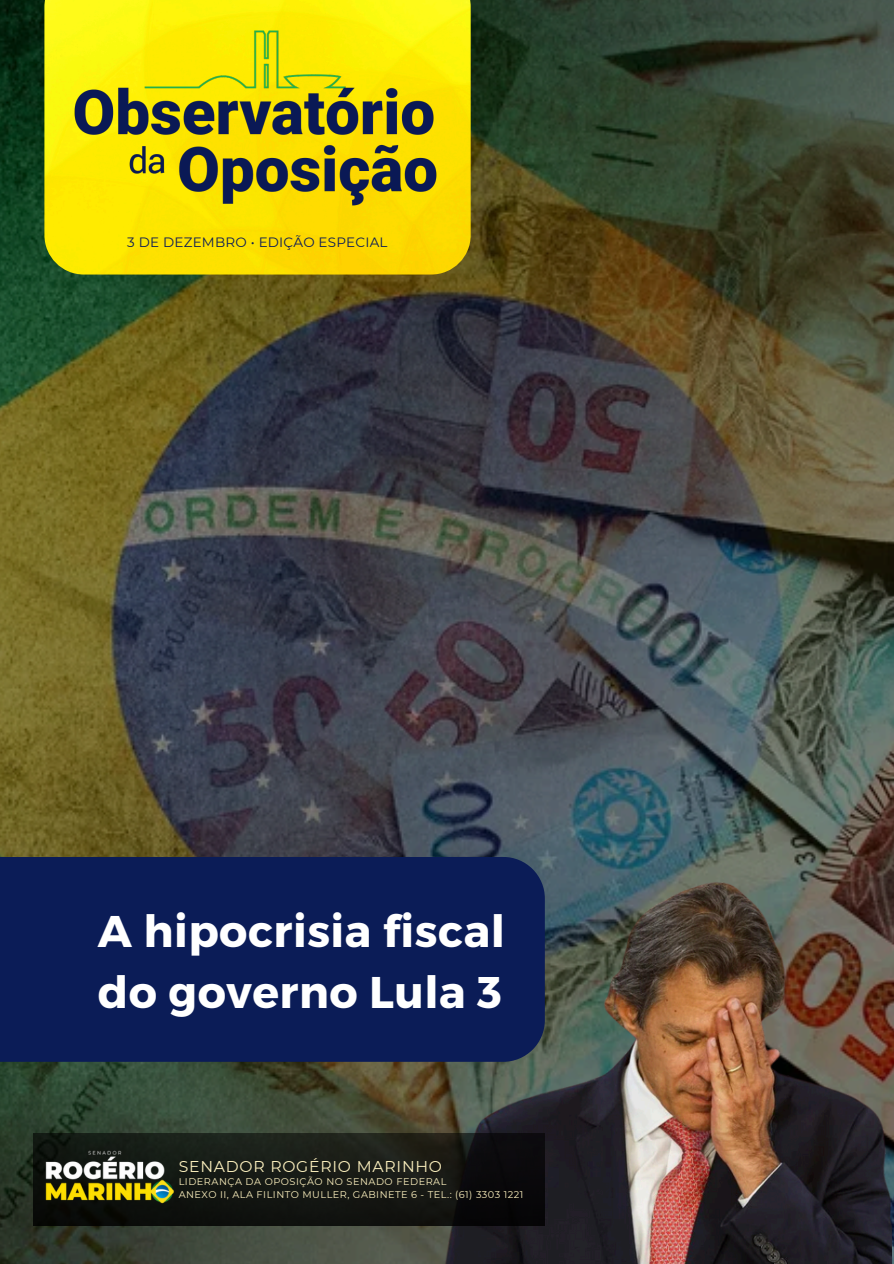
<style>
.page{position:relative;width:894px;height:1264px;background:#fff}
.page>*{position:absolute;margin:0;border:0;box-sizing:border-box;transform-origin:0 0}
.t1{font:700 44.4px/60.8px "Montserrat";letter-spacing:.01em;color:#fff}
.t2{font:15.6px "Montserrat";letter-spacing:.05em;color:#fcf0be}
.t3{font:13.5px "Montserrat";letter-spacing:.015em;color:#0b1c57}
.t4{font:9.75px "Montserrat";letter-spacing:.05em;color:#fcf0be}
</style>
<div class="page">
<img style="left:0;top:0;width:893px;height:1263px">
<img style="left:44px;top:0;width:426px;height:274px">
<img style="left:68px;top:23px;width:376px;height:189px">
<img style="left:111px;top:833px;width:780px;height:430px">
<img style="left:33px;top:1133px;width:511px;height:92px">
<img style="left:33px;top:1141px;width:145px;height:71px">
<div style="left:0;top:857px;width:544px;height:204px;background:#0b1c57"></div>
<p class="t3" style="left:127px;top:234px;width:262px">3 DE DEZEMBRO • EDIÇÃO ESPECIAL</p>
<h1 class="t1" style="left:98px;top:898px;width:408px">A hipocrisia fiscal do governo Lula 3</h1>
<p class="t2" style="left:179px;top:1156px;width:265px">SENADOR ROGÉRIO MARINHO</p>
<p class="t4" style="left:179px;top:1175px;width:269px">LIDERANÇA DA OPOSIÇÃO NO SENADO FEDERAL</p>
<h3 class="t4" style="left:179px;top:1188px;width:346px">ANEXO II, ALA FILINTO MULLER, GABINETE 6 - TEL.: (61) 3303 1221</h3>
</div>
